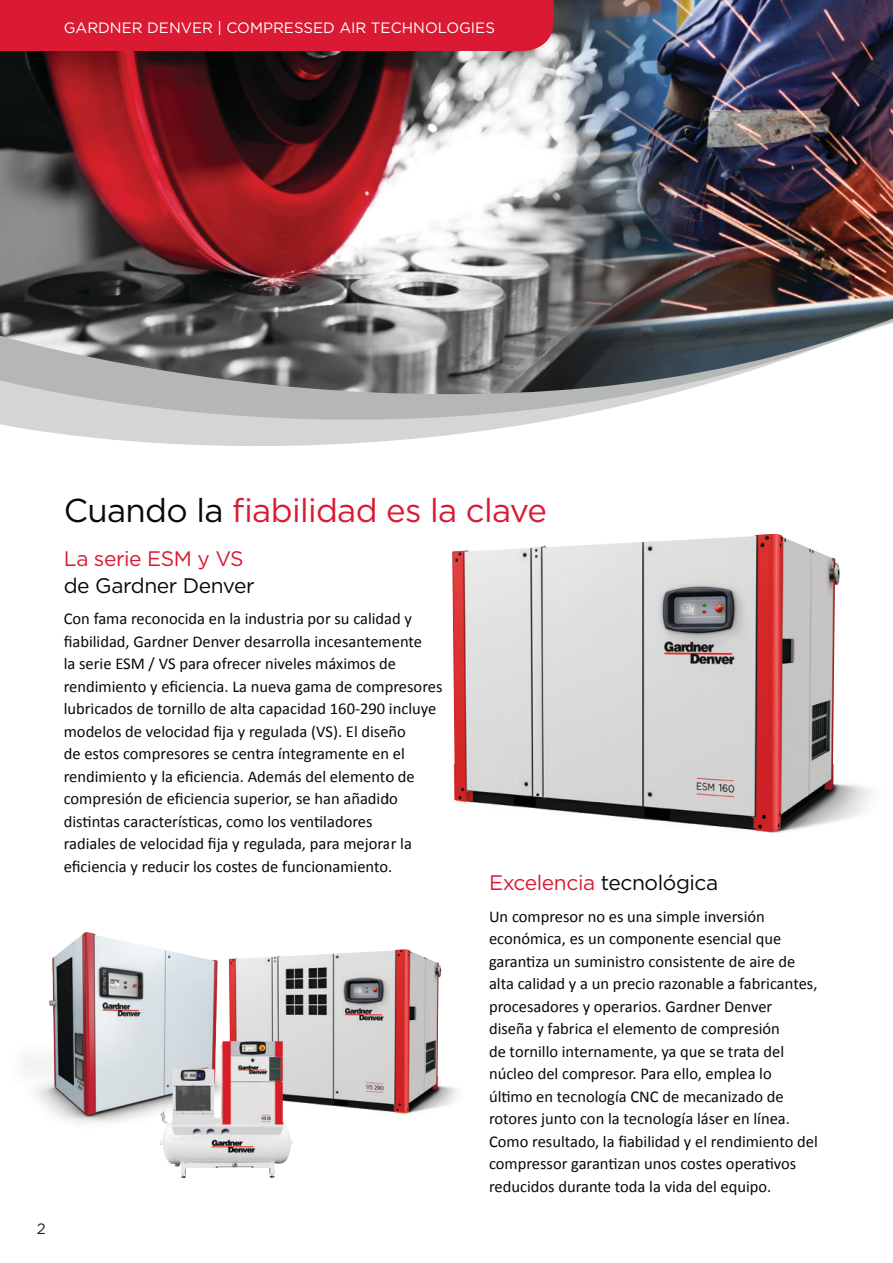
<style>
.page{position:relative;width:893px;height:1263px;background:#fff}
.page>*{position:absolute;margin:0;border:0;box-sizing:border-box;transform-origin:0 0}
.t1{font:33px "Gotham";letter-spacing:-.02em;color:#da1a32}
.t2{font:21px "Gotham";letter-spacing:-.02em;color:#06090d}
.t3{font:21px "Gotham";letter-spacing:-.02em;color:#da1a32}
.t4{font:16.5px/22.5px "Calibri";color:#06090d}
.t5{font:15px "Gotham";color:#fff}
.t6{font:15px "Gotham";color:#231f20}
.s1{color:#06090d}
.s2{color:#da1a32}
</style>
<div class="page">
<img style="left:270px;top:1086px;width:189px;height:36px">
<img style="left:241px;top:949px;width:200px;height:163px">
<img style="left:0;top:0;width:555px;height:156px">
<img style="left:555px;top:0;width:338px;height:156px">
<img style="left:0;top:156px;width:893px;height:290px">
<div style="left:0;top:0;width:554px;height:51px;background:#da1a32"></div>
<img style="left:23px;top:958px;width:218px;height:166px">
<img style="left:49px;top:932px;width:168px;height:182px">
<img style="left:160px;top:1041px;width:110px;height:137px">
<img style="left:752px;top:784px;width:120px;height:49px">
<img style="left:452px;top:534px;width:388px;height:297px">
<p class="t5" style="left:64px;top:18px;width:433px">GARDNER DENVER | COMPRESSED AIR TECHNOLOGIES</p>
<p class="t6" style="left:37px;top:1219px;width:10px">2</p>
<h1 class="t1" style="left:64px;top:490px;width:485px"><span class="s1">Cuando la</span> fiabilidad es la clave</h1>
<p class="t3" style="left:64px;top:545px;width:181px">La serie ESM y VS</p>
<p class="t2" style="left:64px;top:572px;width:192px">de Gardner Denver</p>
<p class="t4" style="left:64px;top:607px;width:380px">Con fama reconocida en la industria por su calidad y fiabilidad, Gardner Denver desarrolla incesantemente<br>la serie ESM / VS para ofrecer niveles máximos de rendimiento y eficiencia. La nueva gama de compresores lubricados de tornillo de alta capacidad 160-290 incluye modelos de velocidad fija y regulada (VS). El diseño<br>de estos compresores se centra íntegramente en el rendimiento y la eficiencia. Además del elemento de compresión de eficiencia superior, se han añadido distintas características, como los ventiladores<br>radiales de velocidad fija y regulada, para mejorar la eficiencia y reducir los costes de funcionamiento.</p>
<p class="t2" style="left:489px;top:869px;width:231px"><span class="s2">Excelencia</span> tecnológica</p>
<p class="t4" style="left:489px;top:904px;width:330px">Un compresor no es una simple inversión económica, es un componente esencial que garantiza un suministro consistente de aire de alta calidad y a un precio razonable a fabricantes, procesadores y operarios. Gardner Denver diseña y fabrica el elemento de compresión<br>de tornillo internamente, ya que se trata del núcleo del compresor. Para ello, emplea lo último en tecnología CNC de mecanizado de rotores junto con la tecnología láser en línea.<br>Como resultado, la fiabilidad y el rendimiento del compressor garantizan unos costes operativos reducidos durante toda la vida del equipo.</p>
</div>
